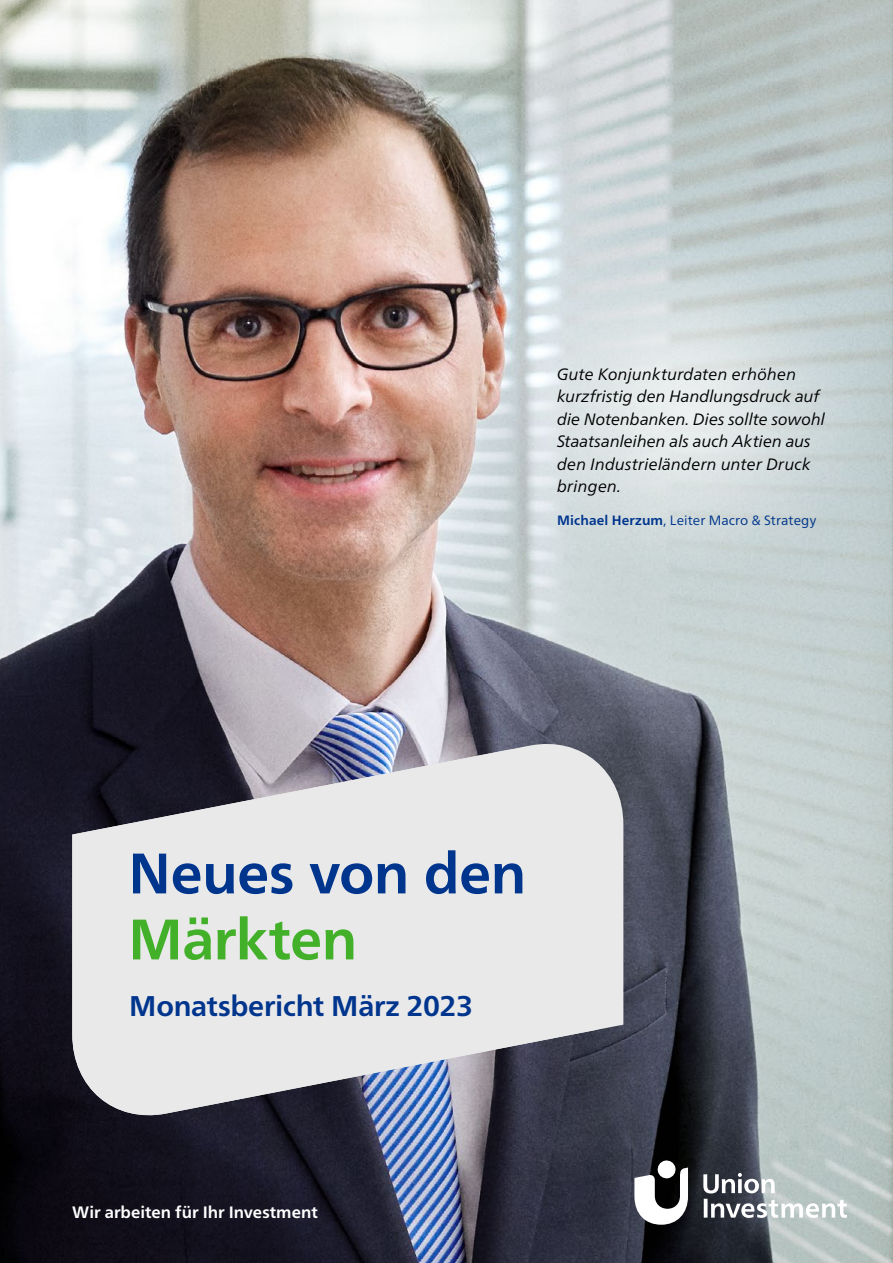
<style>
.page{position:relative;width:893px;height:1263px;background:#fff}
.page>*{position:absolute;margin:0;border:0;box-sizing:border-box;transform-origin:0 0}
.t1{font:57px "Frutiger Neuefuer UI Bold";letter-spacing:-.01em;color:#00358e}
.t2{font:57px "Frutiger Neuefuer UI Bold";letter-spacing:-.01em;color:#43b02a}
.t3{font:28.5px "Frutiger Neuefuer UI Bold";letter-spacing:-.01em;color:#00358e}
.t4{font:16.5px/22.5px "Frutiger Neuefuer UI Book It";letter-spacing:.005em;color:#000}
.t5{font:16.5px "Frutiger Neuefuer UI Bold";color:#fff}
.t6{font:13.5px "Frutiger Neuefuer UI Book";letter-spacing:.005em;color:#00358e}
.s1{font-family:"Frutiger Neuefuer UI Bold"}
</style>
<div class="page">
<img style="left:0;top:0;width:893px;height:1263px">
<svg style="left:470px;top:228px;width:423px;height:361px;background:#ced6d7"></svg>
<svg style="left:72px;top:727px;width:551px;height:405px;background:#bcbcc2"></svg>
<svg style="left:634px;top:1160px;width:213px;height:65px"></svg>
<p class="t4" style="left:557px;top:363px;width:269px">Gute Konjunkturdaten erhöhen kurzfristig den Handlungsdruck auf die Notenbanken. Dies sollte sowohl<br>Staatsanleihen als auch Aktien aus den Industrieländern unter Druck bringen.</p>
<p class="t6" style="left:557px;top:512px;width:261px"><span class="s1">Michael Herzum</span>, Leiter Macro &amp; Strategy</p>
<h1 class="t1" style="left:128px;top:840px;width:400px">Neues von den</h1>
<h1 class="t2" style="left:128px;top:906px;width:231px">Märkten</h1>
<h2 class="t3" style="left:129px;top:989px;width:345px">Monatsbericht März 2023</h2>
<h2 class="t3" style="left:331px;top:989px;width:171px">August 2022</h2>
<p class="t5" style="left:72px;top:1203px;width:247px">Wir arbeiten für Ihr Investment</p>
</div>
